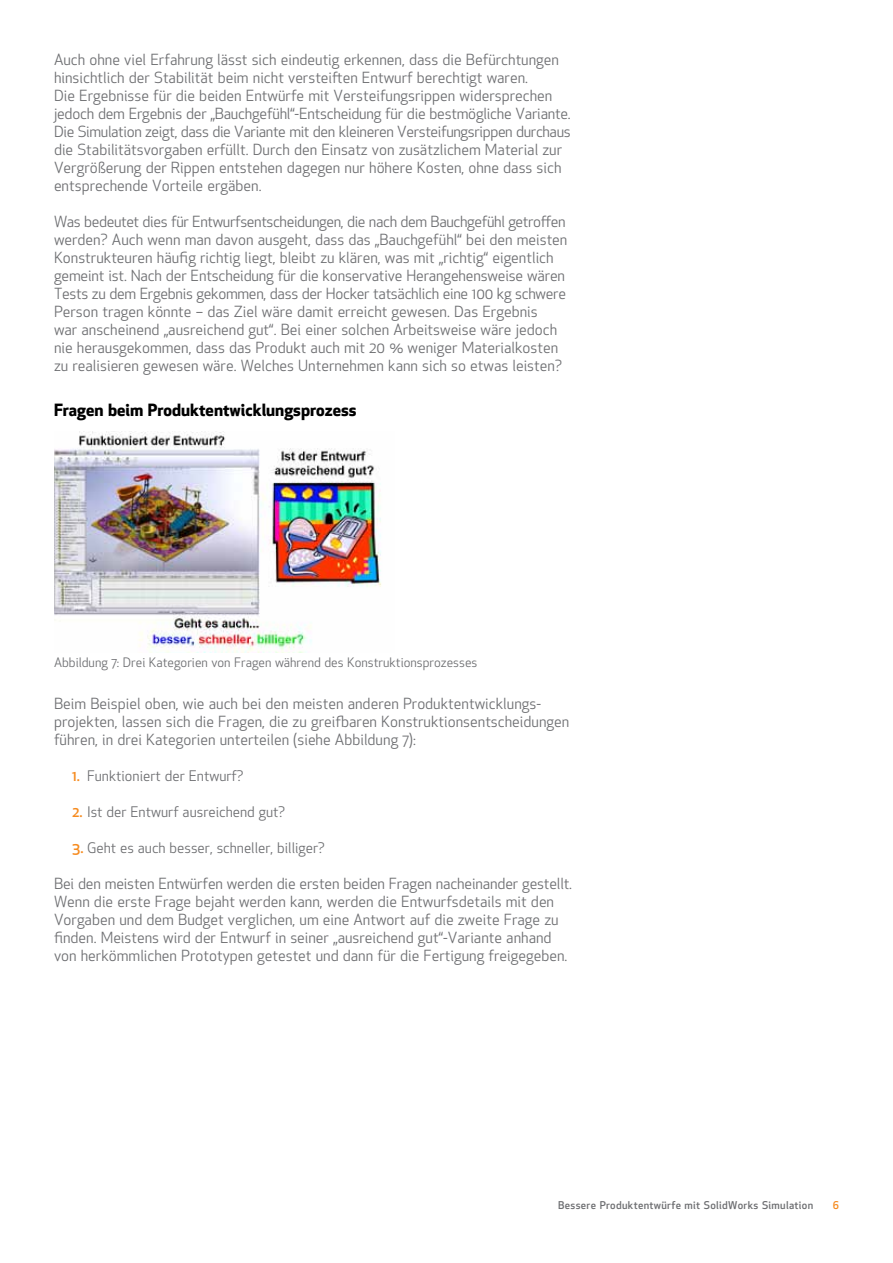
<style>
.page{position:relative;width:893px;height:1263px;background:#fff}
.page>*{position:absolute;margin:0;border:0;box-sizing:border-box;transform-origin:0 0}
.t1{font:700 16.5px "SW Apex New";color:#000}
.t2{font:15px/18px "SW Apex New";color:#6d6e71}
.t3{font:14.25px "SW Apex New";color:#6d6e71}
.t4{font:12.75px "SW Apex New";color:#6d6e71}
.t5{font:500 10.5px "SW Apex New";letter-spacing:.03em;color:#6d6e71}
.t6{font:500 10.5px "SW Apex New";color:#f68b1f}
.s1{font-weight:500;color:#f68b1f}
</style>
<div class="page">
<img style="left:54px;top:431px;width:327px;height:221px">
<p class="t2" style="left:54px;top:51px;width:518px">Auch ohne viel Erfahrung lässt sich eindeutig erkennen, dass die Befürchtungen hinsichtlich der Stabilität beim nicht versteiften Entwurf berechtigt waren.<br>Die Ergebnisse für die beiden Entwürfe mit Versteifungsrippen widersprechen jedoch dem Ergebnis der „Bauchgefühl“-Entscheidung für die bestmögliche Variante.<br>Die Simulation zeigt, dass die Variante mit den kleineren Versteifungsrippen durchaus die Stabilitätsvorgaben erfüllt. Durch den Einsatz von zusätzlichem Material zur Vergrößerung der Rippen entstehen dagegen nur höhere Kosten, ohne dass sich entsprechende Vorteile ergäben.</p>
<p class="t2" style="left:54px;top:213px;width:515px">Was bedeutet dies für Entwurfsentscheidungen, die nach dem Bauchgefühl getroffen werden? Auch wenn man davon ausgeht, dass das „Bauchgefühl“ bei den meisten Konstrukteuren häufig richtig liegt, bleibt zu klären, was mit „richtig“ eigentlich gemeint ist. Nach der Entscheidung für die konservative Herangehensweise wären Tests zu dem Ergebnis gekommen, dass der Hocker tatsächlich eine 100 kg schwere Person tragen könnte – das Ziel wäre damit erreicht gewesen. Das Ergebnis<br>war anscheinend „ausreichend gut“. Bei einer solchen Arbeitsweise wäre jedoch nie herausgekommen, dass das Produkt auch mit 20 % weniger Materialkosten zu realisieren gewesen wäre. Welches Unternehmen kann sich so etwas leisten?</p>
<p class="t1" style="left:54px;top:398px;width:304px">Fragen beim Produktentwicklungsprozess</p>
<p class="t4" style="left:54px;top:654px;width:425px">Abbildung 7: Drei Kategorien von Fragen während des Konstruktionsprozesses</p>
<p class="t2" style="left:54px;top:694px;width:517px">Beim Beispiel oben, wie auch bei den meisten anderen Produktentwicklungs&shy;projekten, lassen sich die Fragen, die zu greifbaren Konstruktionsentscheidungen führen, in drei Kategorien unterteilen (siehe Abbildung 7):</p>
<p class="t3" style="left:72px;top:767px;width:173px"><span class="s1">1.</span> Funktioniert der Entwurf?</p>
<p class="t3" style="left:72px;top:803px;width:215px"><span class="s1">2.</span> I st der Entwurf ausreichend gut?</p>
<p class="t3" style="left:72px;top:839px;width:254px"><span class="s1">3.</span> Geht es auch besser, schneller, billiger?</p>
<p class="t2" style="left:54px;top:874px;width:520px">Bei den meisten Entwürfen werden die ersten beiden Fragen nacheinander gestellt.<br>Wenn die erste Frage bejaht werden kann, werden die Entwurfsdetails mit den Vorgaben und dem Budget verglichen, um eine Antwort auf die zweite Frage zu finden. Meistens wird der Entwurf in seiner „ausreichend gut“-Variante anhand von herkömmlichen Prototypen getestet und dann für die Fertigung freigegeben.</p>
<p class="t5" style="left:558px;top:1198px;width:257px">Bessere Produktentwürfe mit SolidWorks Simulation</p>
<p class="t6" style="left:833px;top:1198px;width:8px">6</p>
</div>
